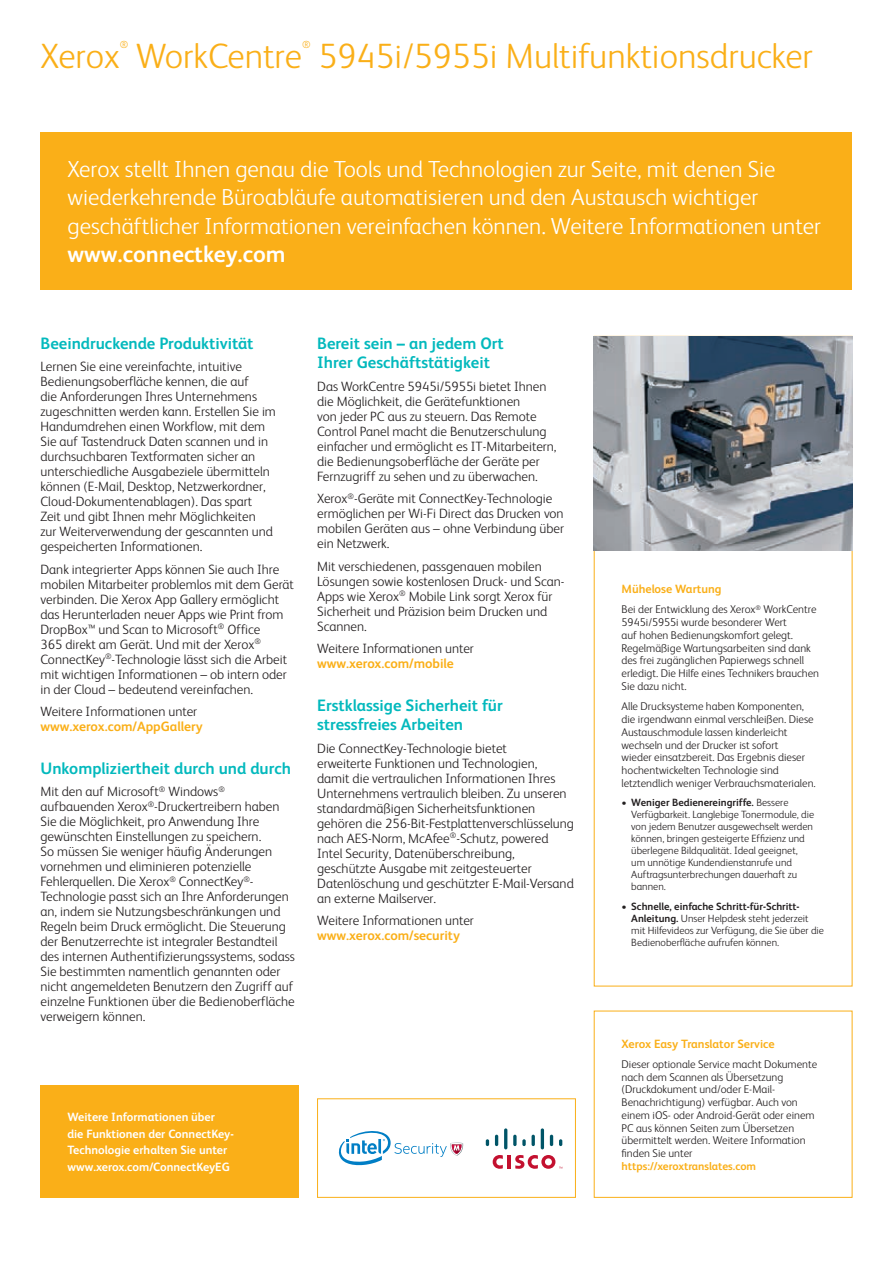
<style>
.page{position:relative;width:893px;height:1263px;background:#fff}
.page>*{position:absolute;margin:0;border:0;box-sizing:border-box;transform-origin:0 0}
.t1{font:300 35.25px "Xerox Sans";color:#faaf18}
.t2{font:300 23.25px/28.5px "Xerox Sans";color:#fff}
.t3{font:700 23.25px "Xerox Sans";color:#fff}
.t4{font:700 16.5px/19.5px "Xerox Sans";color:#03b9bd}
.t5{font:300 13.5px/15px "Xerox Sans";color:#231f20}
.t6{font:700 13.5px "Xerox Sans";color:#faaf18}
.t7{font:700 12px/16.5px "Xerox Sans";color:#fff}
.t8{font:700 12px "Xerox Sans";color:#faaf18}
.t9{font:300 11.25px/12.8px "Xerox Sans";color:#231f20}
.t10{font:700 11.25px "Xerox Sans";color:#faaf18}
.t11{font:300 10.5px/12px "Xerox Sans";color:#231f20}
.t12{font:300 10.35px "Xerox Sans";color:#faaf18}
.s1{font-weight:700}
</style>
<div class="page">
<div style="left:40px;top:132px;width:812px;height:157px;background:#faaf18"></div>
<img style="left:594px;top:336px;width:258px;height:214px">
<div style="left:40px;top:1085px;width:259px;height:113px;background:#faaf18"></div>
<hr style="left:507px;top:1155px;width:4px;height:13px;background:#c3102f">
<svg style="left:493px;top:1155px;width:10px;height:14px"></svg>
<svg style="left:486px;top:1139px;width:3px;height:7px"></svg>
<svg style="left:495px;top:1135px;width:3px;height:11px"></svg>
<hr style="left:504px;top:1128px;width:3px;height:21px;background:#005467;border-radius:2px">
<svg style="left:513px;top:1135px;width:4px;height:11px"></svg>
<svg style="left:522px;top:1139px;width:4px;height:7px"></svg>
<svg style="left:532px;top:1135px;width:3px;height:11px"></svg>
<hr style="left:541px;top:1128px;width:3px;height:21px;background:#005467;border-radius:2px">
<svg style="left:550px;top:1135px;width:3px;height:11px"></svg>
<svg style="left:559px;top:1139px;width:3px;height:7px"></svg>
<svg style="left:515px;top:1155px;width:47px;height:14px"></svg>
<svg style="left:339px;top:1131px;width:124px;height:34px"></svg>
<div style="left:317px;top:1098px;width:259px;height:100px;border:1px solid #faaf18"></div>
<h1 class="t1" style="left:40px;top:32px;width:81px">Xerox</h1>
<p class="t12" style="left:120px;top:38px;width:10px">®</p>
<h1 class="t1" style="left:136px;top:32px;width:168px">WorkCentre</h1>
<p class="t12" style="left:302px;top:38px;width:10px">®</p>
<h1 class="t1" style="left:318px;top:32px;width:496px">5945i/5955i Multifunktionsdrucker</h1>
<h2 class="t2" style="left:68px;top:153px;width:755px">Xerox stellt Ihnen genau die Tools und Technologien zur Seite, mit denen Sie wiederkehrende Büroabläufe automatisieren und den Austausch wichtiger geschäftlicher Informationen vereinfachen können. Weitere Informationen unter</h2>
<h2 class="t3" style="left:68px;top:238px;width:220px">www.connectkey.com</h2>
<p class="t4" style="left:40px;top:333px;width:215px">Beeindruckende Produktivität</p>
<p class="t5" style="left:40px;top:358px;width:237px">Lernen Sie eine vereinfachte, intuitive Bedienungsoberfläche kennen, die auf<br>die Anforderungen Ihres Unternehmens zugeschnitten werden kann. Erstellen Sie im Handumdrehen einen Workflow, mit dem Sie auf Tastendruck Daten scannen und in durchsuchbaren Textformaten sicher an unterschiedliche Ausgabeziele übermitteln können (E-Mail, Desktop, Netzwerkordner, Cloud-Dokumentenablagen). Das spart Zeit und gibt Ihnen mehr Möglichkeiten<br>zur Weiterverwendung der gescannten und gespeicherten Informationen.</p>
<p class="t5" style="left:40px;top:561px;width:255px">Dank integrierter Apps können Sie auch Ihre mobilen Mitarbeiter problemlos mit dem Gerät verbinden. Die Xerox App Gallery ermöglicht das Herunterladen neuer Apps wie Print from DropBox™ und Scan to Microsoft<sup>®</sup> Office<br>365 direkt am Gerät. Und mit der Xerox<sup>® </sup>ConnectKey<sup>®</sup>-Technologie lässt sich die Arbeit mit wichtigen Informationen – ob intern oder in der Cloud – bedeutend vereinfachen.</p>
<p class="t5" style="left:41px;top:704px;width:158px">Weitere Informationen unter</p>
<p class="t6" style="left:41px;top:717px;width:164px">www.xerox.com/AppGallery</p>
<p class="t4" style="left:40px;top:757px;width:252px">Unkompliziertheit durch und durch</p>
<p class="t5" style="left:40px;top:783px;width:256px">Mit den auf Microsoft<sup>®</sup> Windows<sup>® </sup>aufbauenden Xerox<sup>®</sup>-Druckertreibern haben Sie die Möglichkeit, pro Anwendung Ihre gewünschten Einstellungen zu speichern.<br>So müssen Sie weniger häufig Änderungen vornehmen und eliminieren potenzielle Fehlerquellen. Die Xerox<sup>®</sup> ConnectKey<sup>®</sup>- Technologie passt sich an Ihre Anforderungen an, indem sie Nutzungsbeschränkungen und Regeln beim Druck ermöglicht. Die Steuerung der Benutzerrechte ist integraler Bestandteil des internen Authentifizierungssystems, sodass Sie bestimmten namentlich genannten oder nicht angemeldeten Benutzern den Zugriff auf einzelne Funktionen über die Bedienoberfläche verweigern können.</p>
<p class="t4" style="left:317px;top:333px;width:188px">Bereit sein – an jedem Ort<br>Ihrer Geschäftstätigkeit</p>
<p class="t5" style="left:317px;top:378px;width:241px">Das WorkCentre 5945i/5955i bietet Ihnen die Möglichkeit, die Gerätefunktionen<br>von jeder PC aus zu steuern. Das Remote Control Panel macht die Benutzerschulung einfacher und ermöglicht es IT-Mitarbeitern, die Bedienungsoberfläche der Geräte per Fernzugriff zu sehen und zu überwachen.</p>
<p class="t5" style="left:317px;top:491px;width:248px">Xerox<sup>®</sup>-Geräte mit ConnectKey-Technologie ermöglichen per Wi-Fi Direct das Drucken von mobilen Geräten aus – ohne Verbindung über ein Netzwerk.</p>
<p class="t5" style="left:317px;top:558px;width:249px">Mit verschiedenen, passgenauen mobilen Lösungen sowie kostenlosen Druck- und Scan-Apps wie Xerox<sup>®</sup> Mobile Link sorgt Xerox für Sicherheit und Präzision beim Drucken und Scannen.</p>
<p class="t5" style="left:317px;top:641px;width:158px">Weitere Informationen unter</p>
<p class="t6" style="left:317px;top:655px;width:138px">www.xerox.com/mobile</p>
<p class="t4" style="left:317px;top:694px;width:187px">Erstklassige Sicherheit für stressfreies Arbeiten</p>
<p class="t5" style="left:317px;top:740px;width:258px">Die ConnectKey-Technologie bietet<br>erweiterte Funktionen und Technologien,<br>damit die vertraulichen Informationen Ihres Unternehmens vertraulich bleiben. Zu unseren standardmäßigen Sicherheitsfunktionen gehören die 256-Bit-Festplattenverschlüsselung nach AES-Norm, McAfee<sup>®</sup>-Schutz, powered Intel Security, Datenüberschreibung, geschützte Ausgabe mit zeitgesteuerter Datenlöschung und geschützter E-Mail-Versand an externe Mailserver.</p>
<p class="t5" style="left:317px;top:912px;width:158px">Weitere Informationen unter</p>
<p class="t6" style="left:317px;top:926px;width:144px">www.xerox.com/security</p>
<p class="t7" style="left:68px;top:1108px;width:168px">Weitere Informationen über die Funktionen der ConnectKey-<br>Technologie erhalten Sie unter www.xerox.com/ConnectKeyEG</p>
<p class="t8" style="left:622px;top:581px;width:101px">Mühelose Wartung</p>
<p class="t9" style="left:622px;top:603px;width:199px">Bei der Entwicklung des Xerox<sup>®</sup> WorkCentre 5945i/5955i wurde besonderer Wert<br>auf hohen Bedienungskomfort gelegt.<br>Regelmäßige Wartungsarbeiten sind dank des frei zugänglichen Papierwegs schnell erledigt. Die Hilfe eines Technikers brauchen Sie dazu nicht.</p>
<p class="t9" style="left:622px;top:699px;width:196px">Alle Drucksysteme haben Komponenten, die irgendwann einmal verschleißen. Diese Austauschmodule lassen kinderleicht wechseln und der Drucker ist sofort<br>wieder einsatzbereit. Das Ergebnis dieser hochentwickelten Technologie sind letztendlich weniger Verbrauchsmaterialen.</p>
<p class="t11" style="left:631px;top:796px;width:184px;text-indent:-10px">• <span class="s1">Weniger Bedienereingriffe.</span> Bessere Verfügbarkeit. Langlebige Tonermodule, die von jedem Benutzer ausgewechselt werden können, bringen gesteigerte Effizienz und überlegene Bildqualität. Ideal geeignet, um unnötige Kundendienstanrufe und Auftragsunterbrechungen dauerhaft zu bannen.</p>
<p class="t11" style="left:631px;top:900px;width:194px;text-indent:-10px">• <span class="s1">Schnelle, einfache Schritt-für-Schritt-Anleitung.</span> Unser Helpdesk steht jederzeit mit Hilfevideos zur Verfügung, die Sie über die Bedienoberfläche aufrufen können.</p>
<p class="t8" style="left:622px;top:1035px;width:155px">Xerox Easy Translator Service</p>
<p class="t9" style="left:622px;top:1057px;width:197px">Dieser optionale Service macht Dokumente nach dem Scannen als Übersetzung (Druckdokument und/oder E-Mail-Benachrichtigung) verfügbar. Auch von einem iOS- oder Android-Gerät oder einem PC aus können Seiten zum Übersetzen übermittelt werden. Weitere Information finden Sie unter</p>
<p class="t10" style="left:622px;top:1158px;width:136px">https://xeroxtranslates.com</p>
</div>
